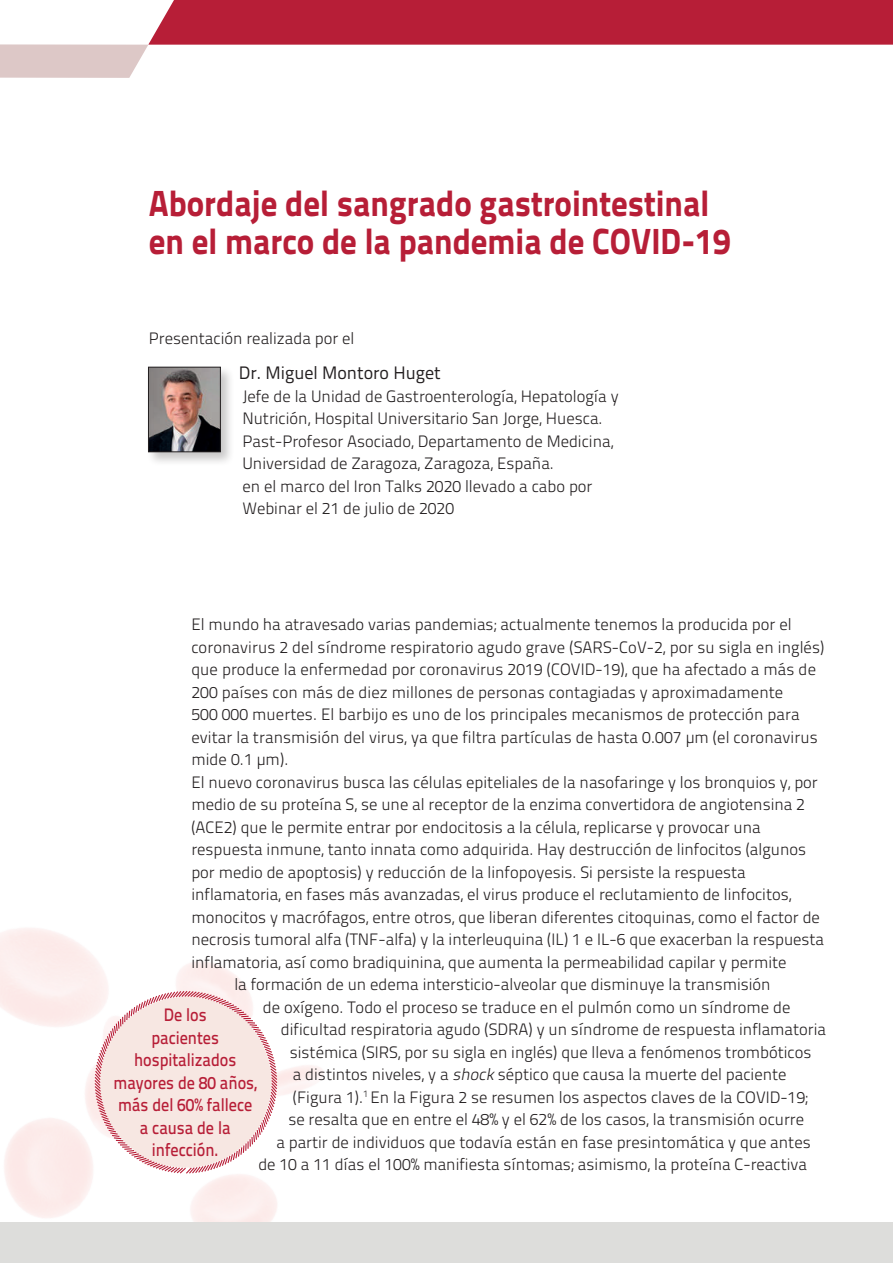
<style>
.page{position:relative;width:893px;height:1263px;background:#fff}
.page>*{position:absolute;margin:0;border:0;box-sizing:border-box;transform-origin:0 0}
.t1{font:36.3px/38px "Titillium Text 25 L 999 wt";color:#b71e37;scale:.91 1}
.t2{font:18px/22.5px "Titillium Text 25 L 600 wt";color:#b71e37;text-align:center;scale:.9 1}
.t3{font:18px "Titillium Text 25 L 400 wt";color:#231f20}
.t4{font:16.5px/22.5px "Titillium Text 25 L 250 wt";color:#231f20}
.s1{font-style:italic}
</style>
<div class="page">
<svg style="left:0;top:0;width:893px;height:78px"></svg>
<div style="left:0;top:1222px;width:893px;height:41px;background:#dddddb"></div>
<div style="left:146px;top:365px;width:89px;height:101px;background:#231f20;opacity:.25"></div>
<img style="left:150px;top:369px;width:69px;height:81px">
<div style="left:148px;top:367px;width:73px;height:85px;border:1px solid #231f20"></div>
<svg style="left:93px;top:990px;width:186px;height:185px"></svg>
<h1 class="t1" style="left:149px;top:182px;width:641px">Abordaje del sangrado gastrointestinal en el marco de la pandemia de COVID-19</h1>
<p class="t4" style="left:149px;top:326px;width:207px">Presentación realizada por el</p>
<p class="t3" style="left:239px;top:360px;width:203px">Dr. Miguel Montoro Huget</p>
<p class="t4" style="left:242px;top:384px;width:378px">Jefe de la Unidad de Gastroenterología, Hepatología y Nutrición, Hospital Universitario San Jorge, Huesca.<br>Past-Profesor Asociado, Departamento de Medicina, Universidad de Zaragoza, Zaragoza, España.<br>en el marco del Iron Talks 2020 llevado a cabo por Webinar el 21 de julio de 2020</p>
<p class="t4" style="left:191px;top:612px;width:602px">El mundo ha atravesado varias pandemias; actualmente tenemos la producida por el</p>
<p class="t4" style="left:191px;top:635px;width:635px">coronavirus 2 del síndrome respiratorio agudo grave (SARS-CoV-2, por su sigla en inglés)</p>
<p class="t4" style="left:191px;top:657px;width:626px">que produce la enfermedad por coronavirus 2019 (COVID-19), que ha afectado a más de</p>
<p class="t4" style="left:191px;top:680px;width:593px">200 países con más de diez millones de personas contagiadas y aproximadamente</p>
<p class="t4" style="left:191px;top:702px;width:610px">500 000 muertes. El barbijo es uno de los principales mecanismos de protección para</p>
<p class="t4" style="left:191px;top:725px;width:628px">evitar la transmisión del virus, ya que filtra partículas de hasta 0.007 µm (el coronavirus</p>
<p class="t4" style="left:191px;top:747px;width:99px">mide 0.1 µm).</p>
<p class="t4" style="left:191px;top:770px;width:628px">El nuevo coronavirus busca las células epiteliales de la nasofaringe y los bronquios y, por</p>
<p class="t4" style="left:191px;top:792px;width:615px">medio de su proteína S, se une al receptor de la enzima convertidora de angiotensina 2</p>
<p class="t4" style="left:191px;top:815px;width:571px">(ACE2) que le permite entrar por endocitosis a la célula, replicarse y provocar una</p>
<p class="t4" style="left:191px;top:837px;width:616px">respuesta inmune, tanto innata como adquirida. Hay destrucción de linfocitos (algunos</p>
<p class="t4" style="left:191px;top:860px;width:556px">por medio de apoptosis) y reducción de la linfopoyesis. Si persiste la respuesta</p>
<p class="t4" style="left:191px;top:882px;width:602px">inflamatoria, en fases más avanzadas, el virus produce el reclutamiento de linfocitos,</p>
<p class="t4" style="left:191px;top:905px;width:630px">monocitos y macrófagos, entre otros, que liberan diferentes citoquinas, como el factor de</p>
<p class="t4" style="left:191px;top:927px;width:634px">necrosis tumoral alfa (TNF-alfa) y la interleuquina (IL) 1 e IL-6 que exacerban la respuesta</p>
<p class="t4" style="left:191px;top:950px;width:597px">inflamatoria, así como bradiquinina, que aumenta la permeabilidad capilar y permite</p>
<p class="t4" style="left:234px;top:972px;width:538px">la formación de un edema intersticio-alveolar que disminuye la transmisión</p>
<p class="t4" style="left:263px;top:995px;width:529px">de oxígeno. Todo el proceso se traduce en el pulmón como un síndrome de</p>
<p class="t4" style="left:281px;top:1017px;width:547px">dificultad respiratoria agudo (SDRA) y un síndrome de respuesta inflamatoria</p>
<p class="t4" style="left:290px;top:1040px;width:523px">sistémica (SIRS, por su sigla en inglés) que lleva a fenómenos trombóticos</p>
<p class="t4" style="left:293px;top:1062px;width:495px">a distintos niveles, y a <span class="s1">shock</span>séptico que causa la muerte del paciente</p>
<p class="t4" style="left:293px;top:1085px;width:517px">(Figura 1).<sup>1</sup> En la Figura 2 se resumen los aspectos claves de la COVID-19;</p>
<p class="t4" style="left:288px;top:1107px;width:517px">se resalta que en entre el 48% y el 62% de los casos, la transmisión ocurre</p>
<p class="t4" style="left:276px;top:1130px;width:536px">a partir de individuos que todavía están en fase presintomática y que antes</p>
<p class="t4" style="left:258px;top:1152px;width:550px">de 10 a 11 días el 100% manifiesta síntomas; asimismo, la proteína C-reactiva</p>
<p class="t2" style="left:114px;top:1002px;width:161px">De los<br>pacientes hospitalizados mayores de 80 años, más del 60% fallece a causa de la infección.</p>
</div>
